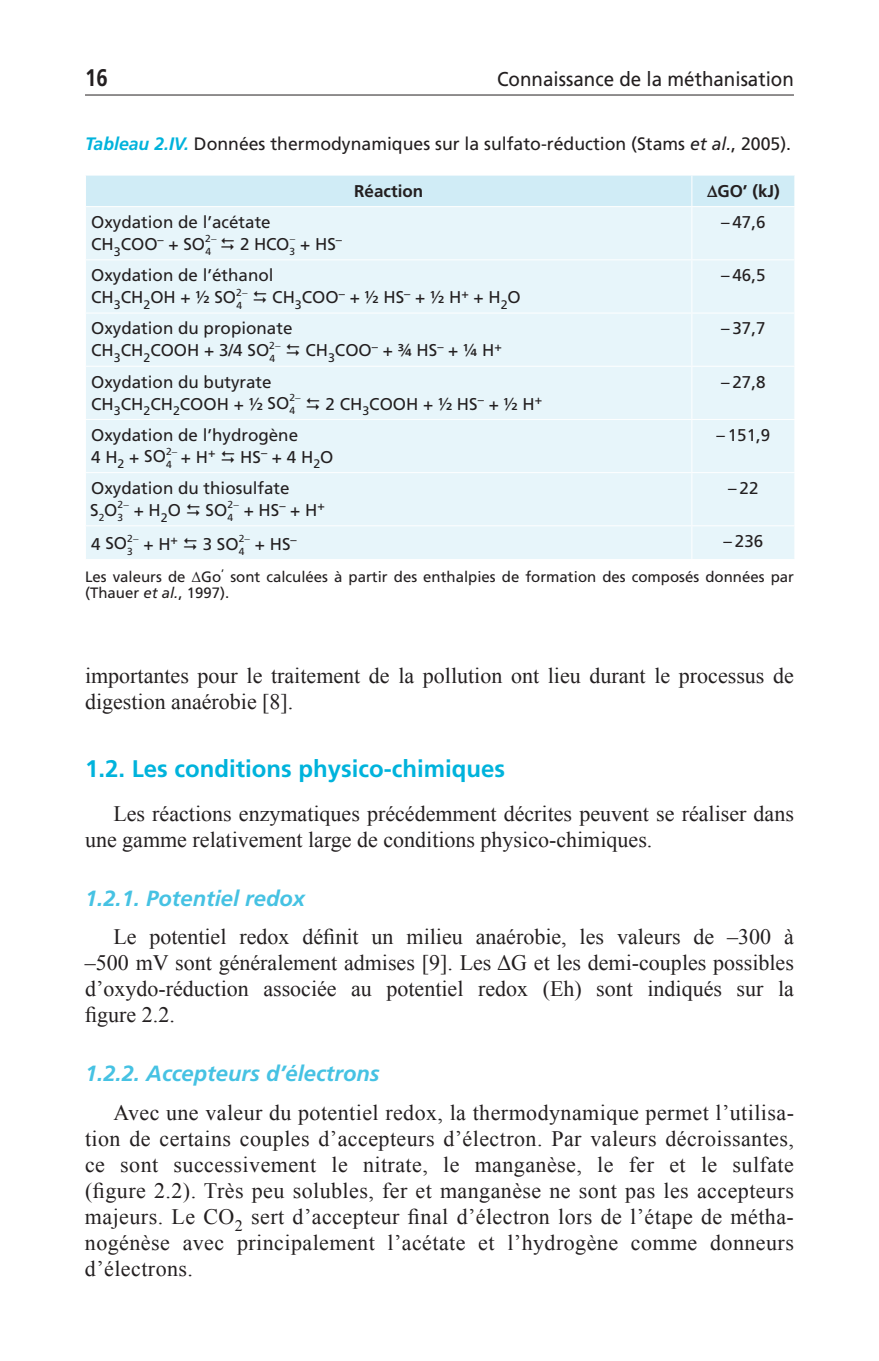
<style>
.page{position:relative;width:879px;height:1361px;background:#fff}
.page>*{position:absolute;margin:0;border:0;box-sizing:border-box;transform-origin:0 0}
.t1{font:700 24px "Frutiger";color:#00b3dc}
.t2{font:700 24px "Frutiger";color:#231f20;scale:.85 1}
.t3{font:22px/26px "Times New Roman";color:#231f20}
.t4{font:italic 700 22px "Frutiger";color:#46c2e3}
.t5{font:20px "Frutiger";color:#231f20;scale:.94 1}
.t6{font:18px "Frutiger";color:#231f20}
.t7{font:17px/22px "Frutiger";color:#231f20}
.t8{font:700 17px "Frutiger";color:#231f20}
.t9{font:15px/16px "Frutiger";color:#231f20}
.t10{font:10.2px "Frutiger";color:#231f20}
.s1{font-weight:700;font-style:italic;color:#00b3dc}
.s2{font-style:italic}
.s3{font-family:"Sym Gra";font-weight:400}
.s4{font-family:"Times New Roman"}
</style>
<div class="page">
<hr style="left:85px;top:94px;width:709px;height:1px;background:#231f20">
<div style="left:86px;top:176px;width:708px;height:30px;background:#d0ecf6"></div>
<div style="left:86px;top:207px;width:708px;height:352px;background:#e7f5fa"></div>
<hr style="left:691px;top:176px;width:1px;height:30px;background:#fff">
<hr style="left:691px;top:207px;width:1px;height:52px;background:#fff">
<hr style="left:85px;top:259px;width:607px;height:1px;background:#fff">
<hr style="left:692px;top:259px;width:103px;height:1px;background:#fff">
<hr style="left:691px;top:260px;width:1px;height:52px;background:#fff">
<hr style="left:85px;top:312px;width:607px;height:1px;background:#fff">
<hr style="left:692px;top:312px;width:103px;height:1px;background:#fff">
<hr style="left:691px;top:313px;width:1px;height:53px;background:#fff">
<hr style="left:85px;top:366px;width:607px;height:1px;background:#fff">
<hr style="left:692px;top:366px;width:103px;height:1px;background:#fff">
<hr style="left:691px;top:367px;width:1px;height:52px;background:#fff">
<hr style="left:85px;top:419px;width:607px;height:1px;background:#fff">
<hr style="left:692px;top:419px;width:103px;height:1px;background:#fff">
<hr style="left:691px;top:420px;width:1px;height:52px;background:#fff">
<hr style="left:85px;top:472px;width:607px;height:1px;background:#fff">
<hr style="left:692px;top:472px;width:103px;height:1px;background:#fff">
<hr style="left:691px;top:473px;width:1px;height:52px;background:#fff">
<hr style="left:85px;top:525px;width:607px;height:1px;background:#fff">
<hr style="left:692px;top:525px;width:103px;height:1px;background:#fff">
<hr style="left:691px;top:526px;width:1px;height:33px;background:#fff">
<svg style="left:222px;top:238px;width:12px;height:12px"></svg>
<svg style="left:254px;top:291px;width:12px;height:12px"></svg>
<svg style="left:287px;top:344px;width:12px;height:12px"></svg>
<svg style="left:307px;top:397px;width:12px;height:12px"></svg>
<svg style="left:222px;top:450px;width:12px;height:13px"></svg>
<svg style="left:187px;top:503px;width:12px;height:13px"></svg>
<svg style="left:184px;top:537px;width:12px;height:12px"></svg>
<p class="t2" style="left:85px;top:64px;width:28px">16</p>
<p class="t5" style="left:497px;top:67px;width:317px">Connaissance de la méthanisation</p>
<p class="t6" style="left:85px;top:133px;width:704px"><span class="s1">Tableau 2.IV.</span> Données thermodynamiques sur la sulfato-réduction (Stams <span class="s2">et al.</span>, 2005).</p>
<p class="t8" style="left:354px;top:181px;width:70px">Réaction</p>
<p class="t8" style="left:707px;top:181px;width:74px"><span class="s3">D</span>GO’ (kJ)</p>
<p class="t7" style="left:91px;top:211px;width:181px">Oxydation de l’acétate<br>CH<sub>3</sub>COO<sup>–</sup> + SO<sub>4</sub></p>
<p class="t7" style="left:721px;top:211px;width:46px">– 47,6</p>
<p class="t10" style="left:205px;top:232px;width:13px">2−</p>
<p class="t7" style="left:240px;top:233px;width:103px">2 HCO<sub>3</sub> + HS<sup>–</sup></p>
<p class="t7" style="left:91px;top:264px;width:184px">Oxydation de l’éthanol<br>CH<sub>3</sub>CH<sub>2</sub>OH + ½ SO<sub>4</sub></p>
<p class="t10" style="left:236px;top:286px;width:13px">2−</p>
<p class="t7" style="left:272px;top:286px;width:250px">CH<sub>3</sub>COO<sup>–</sup> + ½ HS<sup>–</sup> + ½ H<sup>+</sup> + H<sub>2</sub>O</p>
<p class="t7" style="left:91px;top:317px;width:203px">Oxydation du propionate<br>CH<sub>3</sub>CH<sub>2</sub>COOH + 3/4 SO<sub>4</sub></p>
<p class="t10" style="left:269px;top:339px;width:13px">2−</p>
<p class="t7" style="left:305px;top:339px;width:198px">CH<sub>3</sub>COO<sup>–</sup> + ¾ HS<sup>–</sup> + ¼ H<sup>+</sup></p>
<p class="t7" style="left:91px;top:371px;width:206px">Oxydation du butyrate<br>CH<sub>3</sub>CH<sub>2</sub>CH<sub>2</sub>COOH + ½ SO<sub>4</sub></p>
<p class="t10" style="left:289px;top:392px;width:13px">2−</p>
<p class="t7" style="left:325px;top:393px;width:218px">2 CH<sub>3</sub>COOH + ½ HS<sup>–</sup> + ½ H<sup>+</sup></p>
<p class="t7" style="left:91px;top:424px;width:208px">Oxydation de l’hydrogène<br>4 H<sub>2</sub> + SO<sub>4</sub></p>
<p class="t10" style="left:166px;top:445px;width:13px">2−</p>
<p class="t7" style="left:181px;top:446px;width:36px">+ H<sup>+</sup></p>
<p class="t7" style="left:240px;top:446px;width:95px">HS<sup>–</sup> + 4 H<sub>2</sub>O</p>
<p class="t7" style="left:90px;top:477px;width:201px">Oxydation du thiosulfate<br>S O<sub>2</sub></p>
<p class="t10" style="left:118px;top:499px;width:13px">2−</p>
<p class="t7" style="left:134px;top:499px;width:49px">+ H<sub>2</sub>O</p>
<p class="t7" style="left:206px;top:499px;width:29px">SO<sub>4</sub></p>
<p class="t10" style="left:227px;top:499px;width:13px">2−</p>
<p class="t7" style="left:244px;top:499px;width:83px">+ HS<sup>–</sup> + H<sup>+</sup></p>
<p class="t10" style="left:118px;top:512px;width:7px">3</p>
<p class="t7" style="left:721px;top:264px;width:46px">– 46,5</p>
<p class="t7" style="left:721px;top:317px;width:46px">– 37,7</p>
<p class="t7" style="left:721px;top:371px;width:46px">– 27,8</p>
<p class="t7" style="left:716px;top:424px;width:55px">– 151,9</p>
<p class="t7" style="left:728px;top:477px;width:32px">–22</p>
<p class="t10" style="left:127px;top:532px;width:13px">2−</p>
<p class="t7" style="left:143px;top:533px;width:36px">+ H<sup>+</sup></p>
<p class="t7" style="left:203px;top:532px;width:43px">3 SO<sub>4</sub></p>
<p class="t7" style="left:239px;top:533px;width:60px"><sup>2</sup>− + HS<sup>–</sup></p>
<p class="t7" style="left:723px;top:530px;width:41px">– 236</p>
<p class="t9" style="left:85px;top:569px;width:710px">Les valeurs de <span class="s4">Δ</span>Go<sup>’</sup> sont calculées à partir des enthalpies de formation des composés données par (Thauer <span class="s2">et al.</span>, 1997).</p>
<p class="t7" style="left:91px;top:532px;width:43px">4 SO<sub>3</sub></p>
<p class="t3" style="left:85px;top:662px;width:710px">importantes pour le traitement de la pollution ont lieu durant le processus de digestion anaérobie [8].</p>
<p class="t1" style="left:85px;top:754px;width:421px">1.2. Les conditions physico-chimiques</p>
<p class="t3" style="left:85px;top:800px;width:710px;text-indent:28px">Les réactions enzymatiques précédemment décrites peuvent se réaliser dans une gamme relativement large de conditions physico-chimiques.</p>
<p class="t4" style="left:85px;top:885px;width:222px">1.2.1. Potentiel redox</p>
<p class="t3" style="left:85px;top:923px;width:710px;text-align:justify;text-indent:28px">Le potentiel redox définit un milieu anaérobie, les valeurs de –300 à –500 mV sont généralement admises [9]. Les ΔG et les demi-couples possibles d’oxydo-réduction associée au potentiel redox (Eh) sont indiqués sur la figure 2.2.</p>
<p class="t4" style="left:85px;top:1060px;width:296px">1.2.2. Accepteurs d’électrons</p>
<p class="t3" style="left:85px;top:1099px;width:710px;text-align:justify;text-indent:28px">Avec une valeur du potentiel redox, la thermodynamique permet l’utilisa&shy;tion de certains couples d’accepteurs d’électron. Par valeurs décroissantes, ce sont successivement le nitrate, le manganèse, le fer et le sulfate (figure 2.2). Très peu solubles, fer et manganèse ne sont pas les accepteurs majeurs. Le CO<sub>2</sub> sert d’accepteur final d’électron lors de l’étape de métha&shy;nogénèse avec principalement l’acétate et l’hydrogène comme donneurs d’électrons.</p>
</div>
